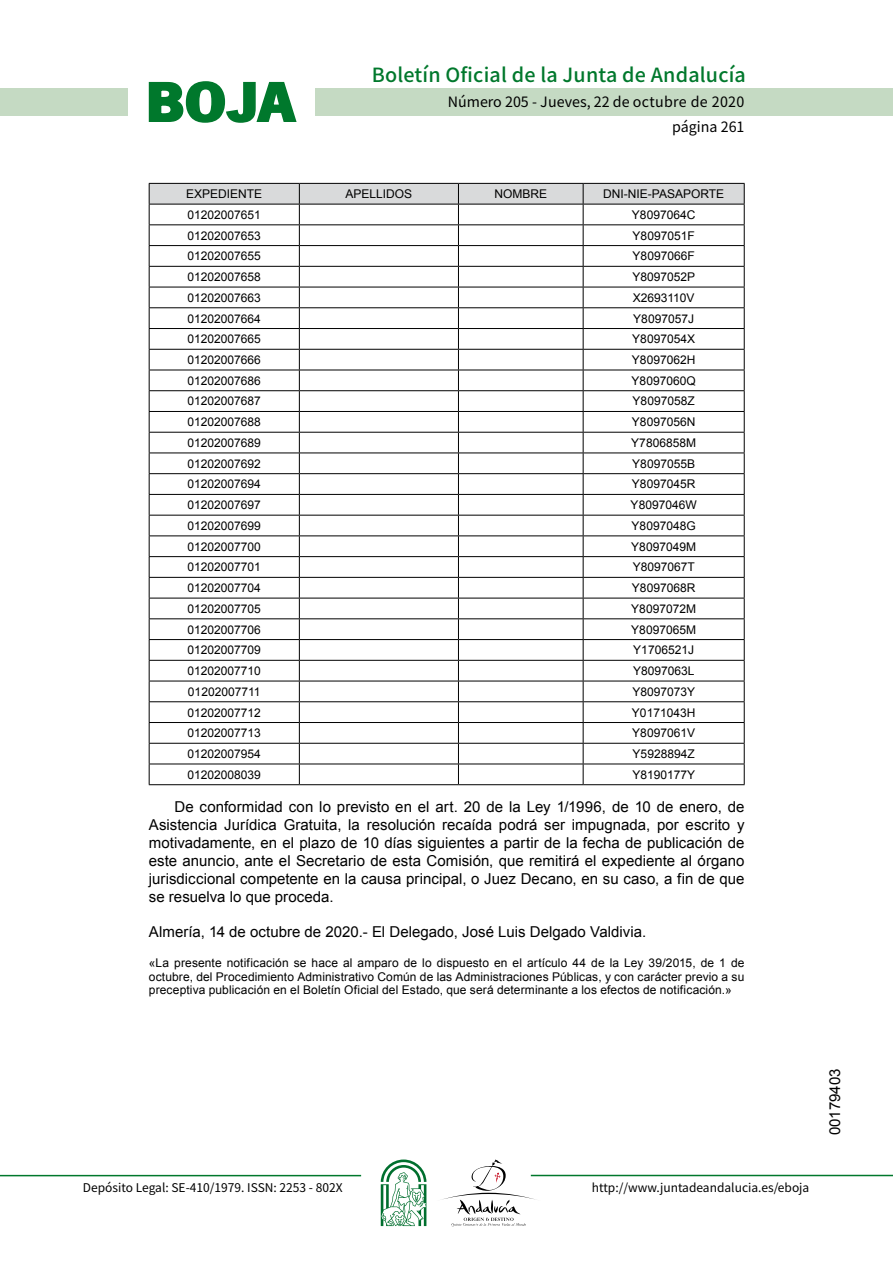
<style>
.page{position:relative;width:893px;height:1263px;background:#fff}
.page>*{position:absolute;margin:0;border:0;box-sizing:border-box;transform-origin:0 0}
.t1{font:700 57.75px "News Got T";color:#00782c;scale:1.14 1}
.t2{font:500 19.5px "Noto Sans HK";letter-spacing:.01em;color:#00782c}
.t3{font:15px/18px "Arial";color:#000;text-align:justify}
.t4{font:14.25px/24.5px "Noto Sans HK";color:#000;text-align:right}
.t5{font:12px/13.5px "Arial";color:#000;text-align:justify}
.t6{font:12px "Noto Sans HK";color:#000}
</style>
<div class="page">
<div style="left:315px;top:88px;width:577px;height:28px;background:#c5dac3"></div>
<div style="left:0;top:88px;width:128px;height:28px;background:#c5dac3"></div>
<hr style="left:0;top:1175px;width:361px;height:1px;background:#00782c">
<hr style="left:531px;top:1175px;width:361px;height:1px;background:#00782c">
<svg style="left:148px;top:81px;width:149px;height:42px"></svg>
<svg style="left:442px;top:1159px;width:100px;height:67px"></svg>
<svg style="left:381px;top:1160px;width:45px;height:66px"></svg>
<svg style="left:149px;top:183px;width:595px;height:601px"></svg>
<hr style="left:149px;top:784px;width:150px;height:1px;background:#000">
<hr style="left:299px;top:784px;width:159px;height:1px;background:#000">
<hr style="left:458px;top:784px;width:125px;height:1px;background:#000">
<hr style="left:583px;top:784px;width:161px;height:1px;background:#000">
<h1 class="t1" style="left:145px;top:68px;width:133px">BOJA</h1>
<h2 class="t2" style="left:372px;top:64px;width:375px">Boletín Oficial de la Junta de Andalucía</h2>
<p class="t4" style="left:448px;top:90px;width:298px">Número 205 - Jueves, 22 de octubre de 2020 página 261</p>
<p class="t5" style="left:186px;top:187px;width:78px">EXPEDIENTE</p>
<p class="t5" style="left:345px;top:187px;width:68px">APELLIDOS</p>
<p class="t5" style="left:494px;top:187px;width:54px">NOMBRE</p>
<p class="t5" style="left:603px;top:187px;width:122px">DNI-NIE-PASAPORTE</p>
<p class="t5" style="left:187px;top:208px;width:75px">01202007651</p>
<p class="t5" style="left:632px;top:208px;width:65px">Y8097064C</p>
<p class="t5" style="left:187px;top:229px;width:75px">01202007653</p>
<p class="t5" style="left:632px;top:229px;width:64px">Y8097051F</p>
<p class="t5" style="left:187px;top:249px;width:75px">01202007655</p>
<p class="t5" style="left:632px;top:249px;width:64px">Y8097066F</p>
<p class="t5" style="left:187px;top:270px;width:75px">01202007658</p>
<p class="t5" style="left:632px;top:270px;width:64px">Y8097052P</p>
<p class="t5" style="left:187px;top:291px;width:75px">01202007663</p>
<p class="t5" style="left:632px;top:291px;width:63px">X2693110V</p>
<p class="t5" style="left:187px;top:312px;width:75px">01202007664</p>
<p class="t5" style="left:633px;top:312px;width:62px">Y8097057J</p>
<p class="t5" style="left:187px;top:332px;width:75px">01202007665</p>
<p class="t5" style="left:632px;top:332px;width:64px">Y8097054X</p>
<p class="t5" style="left:187px;top:353px;width:75px">01202007666</p>
<p class="t5" style="left:632px;top:353px;width:65px">Y8097062H</p>
<p class="t5" style="left:187px;top:374px;width:75px">01202007686</p>
<p class="t5" style="left:631px;top:374px;width:66px">Y8097060Q</p>
<p class="t5" style="left:187px;top:395px;width:75px">01202007687</p>
<p class="t5" style="left:632px;top:395px;width:64px">Y8097058Z</p>
<p class="t5" style="left:187px;top:415px;width:75px">01202007688</p>
<p class="t5" style="left:632px;top:415px;width:65px">Y8097056N</p>
<p class="t5" style="left:187px;top:436px;width:75px">01202007689</p>
<p class="t5" style="left:631px;top:436px;width:66px">Y7806858M</p>
<p class="t5" style="left:187px;top:457px;width:75px">01202007692</p>
<p class="t5" style="left:632px;top:457px;width:64px">Y8097055B</p>
<p class="t5" style="left:187px;top:478px;width:75px">01202007694</p>
<p class="t5" style="left:632px;top:478px;width:65px">Y8097045R</p>
<p class="t5" style="left:187px;top:498px;width:75px">01202007697</p>
<p class="t5" style="left:630px;top:498px;width:68px">Y8097046W</p>
<p class="t5" style="left:187px;top:519px;width:75px">01202007699</p>
<p class="t5" style="left:631px;top:519px;width:66px">Y8097048G</p>
<p class="t5" style="left:187px;top:540px;width:75px">01202007700</p>
<p class="t5" style="left:631px;top:540px;width:66px">Y8097049M</p>
<p class="t5" style="left:187px;top:561px;width:75px">01202007701</p>
<p class="t5" style="left:632px;top:561px;width:64px">Y8097067T</p>
<p class="t5" style="left:187px;top:581px;width:75px">01202007704</p>
<p class="t5" style="left:632px;top:581px;width:65px">Y8097068R</p>
<p class="t5" style="left:187px;top:602px;width:75px">01202007705</p>
<p class="t5" style="left:631px;top:602px;width:66px">Y8097072M</p>
<p class="t5" style="left:187px;top:623px;width:75px">01202007706</p>
<p class="t5" style="left:631px;top:623px;width:66px">Y8097065M</p>
<p class="t5" style="left:187px;top:643px;width:75px">01202007709</p>
<p class="t5" style="left:633px;top:643px;width:62px">Y1706521J</p>
<p class="t5" style="left:187px;top:664px;width:75px">01202007710</p>
<p class="t5" style="left:633px;top:664px;width:63px">Y8097063L</p>
<p class="t5" style="left:188px;top:685px;width:74px">01202007711</p>
<p class="t5" style="left:632px;top:685px;width:64px">Y8097073Y</p>
<p class="t5" style="left:187px;top:706px;width:75px">01202007712</p>
<p class="t5" style="left:632px;top:706px;width:65px">Y0171043H</p>
<p class="t5" style="left:187px;top:726px;width:75px">01202007713</p>
<p class="t5" style="left:632px;top:726px;width:64px">Y8097061V</p>
<p class="t5" style="left:187px;top:747px;width:75px">01202007954</p>
<p class="t5" style="left:632px;top:747px;width:64px">Y5928894Z</p>
<p class="t5" style="left:187px;top:768px;width:75px">01202008039</p>
<p class="t5" style="left:632px;top:768px;width:64px">Y8190177Y</p>
<p class="t3" style="left:149px;top:797px;width:597px;text-indent:26px">De conformidad con lo previsto en el art. 20 de la Ley 1/1996, de 10 de enero, de Asistencia Jurídica Gratuita, la resolución recaída podrá ser impugnada, por escrito y motivadamente, en el plazo de 10 días siguientes a partir de la fecha de publicación de este anuncio, ante el Secretario de esta Comisión, que remitirá el expediente al órgano jurisdiccional competente en la causa principal, o Juez Decano, en su caso, a fin de que se resuelva lo que proceda.</p>
<p class="t3" style="left:149px;top:922px;width:499px">Almería, 14 de octubre de 2020.- El Delegado, José Luis Delgado Valdivia.</p>
<p class="t5" style="left:149px;top:956px;width:597px">«La presente notificación se hace al amparo de lo dispuesto en el artículo 44 de la Ley 39/2015, de 1 de octubre, del Procedimiento Administrativo Común de las Administraciones Públicas, y con carácter previo a su preceptiva publicación en el Boletín Oficial del Estado, que será determinante a los efectos de notificación.»</p>
<p class="t6" style="left:83px;top:1181px;width:261px">Depósito Legal: SE-410/1979. ISSN: 2253 - 802X</p>
<p class="t6" style="left:592px;top:1181px;width:219px">http://www.juntadeandalucia.es/eboja</p>
<p class="t3" style="left:826px;top:1135px;width:68px;rotate:-90deg">00179403</p>
</div>
